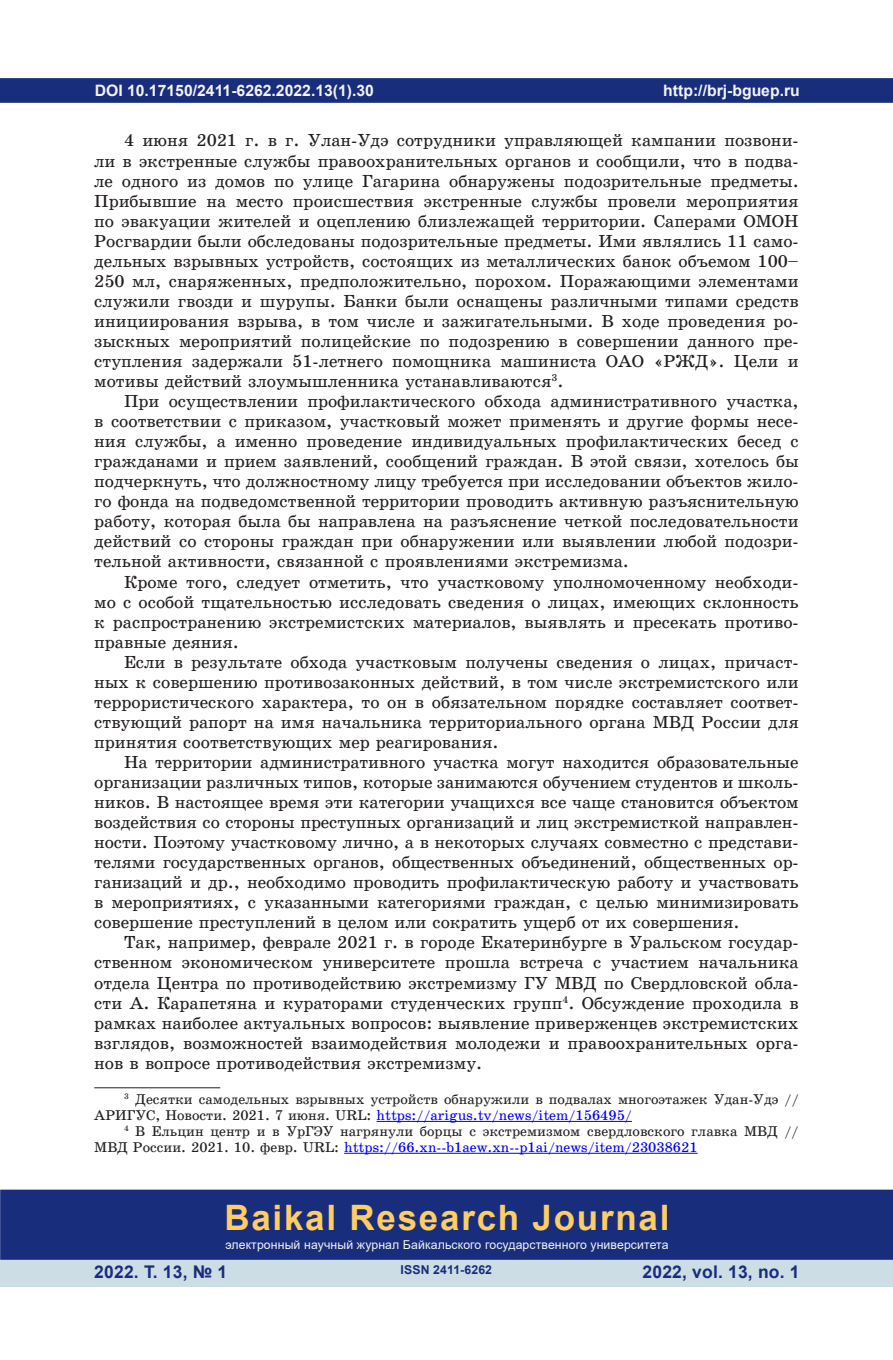
<style>
.page{position:relative;width:893px;height:1360px;background:#fff}
.page>*{position:absolute;margin:0;border:0;box-sizing:border-box;transform-origin:0 0}
.t1{font:700 35px "Arial";letter-spacing:.05em;color:#fecd64}
.t2{font:17.5px/20.1px "School Book C";color:#231f20;text-align:justify}
.t3{font:700 17.5px "Arial";letter-spacing:.01em;color:#182d7c}
.t4{font:700 15.75px "Arial";color:#f2f3f4}
.t5{font:14.17px/15.9px "School Book C";color:#231f20}
.t6{font:12.25px "Arial";letter-spacing:.01em;color:#f2f3f4}
.t7{font:700 12.25px "Arial";letter-spacing:.01em;color:#182d7c}
.s1{color:#00f}
</style>
<div class="page">
<div style="left:0;top:78px;width:893px;height:25px;background:#182d7c;border:2px solid #182d7c"></div>
<div style="left:0;top:1258px;width:893px;height:28px;background:#cddde6"></div>
<div style="left:0;top:1189px;width:893px;height:70px;background:#182d7c;border:2px solid #182d7c"></div>
<hr style="left:94px;top:1087px;width:126px;height:1px;background:#231f20">
<hr style="left:377px;top:1120px;width:255px;height:1px;background:#00f">
<hr style="left:344px;top:1152px;width:354px;height:1px;background:#00f">
<p class="t4" style="left:95px;top:79px;width:281px">DOI 10.17150/2411-6262.2022.13(1).30</p>
<p class="t4" style="left:663px;top:79px;width:138px">http://brj-bguep.ru</p>
<p class="t2" style="left:94px;top:131px;width:706px;text-indent:30px">4 июня 2021 г. в г. Улан-Удэ сотрудники управляющей кампании позвони&shy;ли в экстренные службы правоохранительных органов и сообщили, что в подва&shy;ле одного из домов по улице Гагарина обнаружены подозрительные предметы.<br>Прибывшие на место происшествия экстренные службы провели мероприятия по эвакуации жителей и оцеплению близлежащей территории. Саперами ОМОН Росгвардии были обследованы подозрительные предметы. Ими являлись 11 само&shy;дельных взрывных устройств, состоящих из металлических банок объемом 100– 250 мл, снаряженных, предположительно, порохом. Поражающими элементами служили гвозди и шурупы. Банки были оснащены различными типами средств инициирования взрыва, в том числе и зажигательными. В ходе проведения ро&shy;зыскных мероприятий полицейские по подозрению в совершении данного пре&shy;ступления задержали 51-летнего помощника машиниста ОАО «РЖД». Цели и мотивы действий злоумышленника устанавливаются<sup>3</sup>.</p>
<p class="t2" style="left:94px;top:391px;width:706px;text-indent:30px">При осуществлении профилактического обхода административного участка, в соответствии с приказом, участковый может применять и другие формы несе&shy;ния службы, а именно проведение индивидуальных профилактических бесед с гражданами и прием заявлений, сообщений граждан. В этой связи, хотелось бы подчеркнуть, что должностному лицу требуется при исследовании объектов жило&shy;го фонда на подведомственной территории проводить активную разъяснительную работу, которая была бы направлена на разъяснение четкой последовательности действий со стороны граждан при обнаружении или выявлении любой подозри&shy;тельной активности, связанной с проявлениями экстремизма.</p>
<p class="t2" style="left:94px;top:571px;width:706px;text-indent:30px">Кроме того, следует отметить, что участковому уполномоченному необходи&shy;мо с особой тщательностью исследовать сведения о лицах, имеющих склонность к распространению экстремистских материалов, выявлять и пресекать противо&shy;правные деяния.</p>
<p class="t2" style="left:94px;top:652px;width:706px;text-indent:30px">Если в результате обхода участковым получены сведения о лицах, причаст&shy;ных к совершению противозаконных действий, в том числе экстремистского или террористического характера, то он в обязательном порядке составляет соответ&shy;ствующий рапорт на имя начальника территориального органа МВД России для принятия соответствующих мер реагирования.</p>
<p class="t2" style="left:94px;top:752px;width:706px;text-indent:30px">На территории административного участка могут находится образовательные организации различных типов, которые занимаются обучением студентов и школь&shy;ников. В настоящее время эти категории учащихся все чаще становится объектом воздействия со стороны преступных организаций и лиц экстремисткой направлен&shy;ности. Поэтому участковому лично, а в некоторых случаях совместно с представи&shy;телями государственных органов, общественных объединений, общественных ор&shy;ганизаций и др., необходимо проводить профилактическую работу и участвовать в мероприятиях, с указанными категориями граждан, с целью минимизировать совершение преступлений в целом или сократить ущерб от их совершения.</p>
<p class="t2" style="left:94px;top:932px;width:706px;text-indent:30px">Так, например, феврале 2021 г. в городе Екатеринбурге в Уральском государ&shy;ственном экономическом университете прошла встреча с участием начальника отдела Центра по противодействию экстремизму ГУ МВД по Свердловской обла&shy;сти А. Карапетяна и кураторами студенческих групп<sup>4</sup>. Обсуждение проходила в рамках наиболее актуальных вопросов: выявление приверженцев экстремистских взглядов, возможностей взаимодействия молодежи и правоохранительных орга&shy;нов в вопросе противодействия экстремизму.</p>
<p class="t5" style="left:94px;top:1091px;width:706px;text-indent:30px"><sup>3</sup> Десятки самодельных взрывных устройств обнаружили в подвалах многоэтажек Удан-Удэ //<br>АРИГУС, Новости. 2021. 7 июня. URL: <span class="s1">https://arigus.tv/news/item/156495/</span></p>
<p class="t5" style="left:94px;top:1122px;width:706px;text-indent:30px"><sup>4</sup> В Ельцин центр и в УрГЭУ нагрянули борцы с экстремизмом свердловского главка МВД //<br>МВД России. 2021. 10. февр. URL: <span class="s1">https://66.xn--b1aew.xn--p1ai/news/item/23038621</span></p>
<h1 class="t1" style="left:224px;top:1192px;width:447px">Baikal Research Journal</h1>
<p class="t6" style="left:225px;top:1236px;width:445px">электронный научный журнал Байкальского государственного университета</p>
<p class="t3" style="left:94px;top:1259px;width:135px">2022. Т. 13, № 1</p>
<p class="t7" style="left:401px;top:1261px;width:93px">ISSN 2411-6262</p>
<p class="t3" style="left:643px;top:1259px;width:159px">2022, vol. 13, no. 1</p>
</div>
